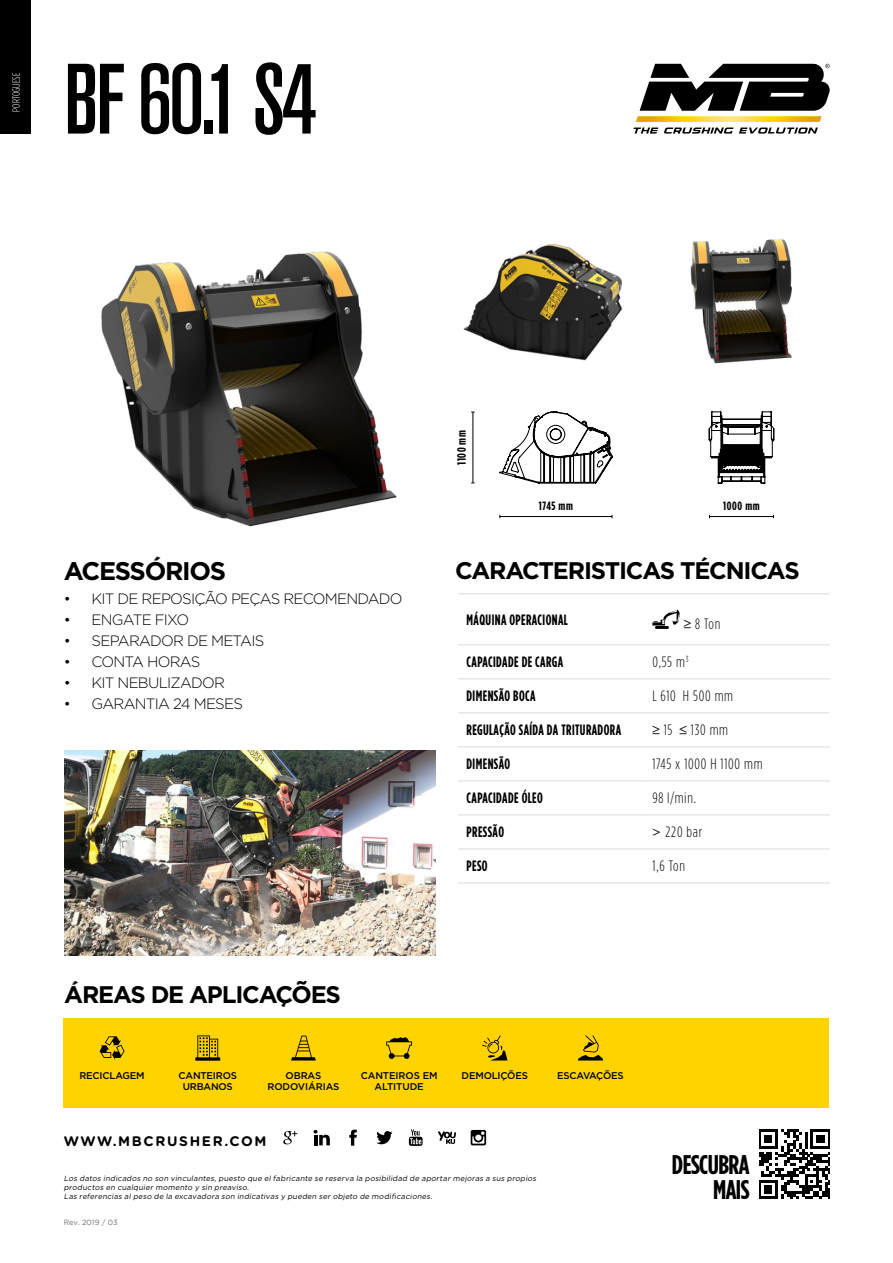
<style>
.page{position:relative;width:893px;height:1263px;background:#fff}
.page>*{position:absolute;margin:0;border:0;box-sizing:border-box;transform-origin:0 0}
.t1{font:500 condensed 98.85px "Akzidenz Grotesk BQ";color:#000}
.t2{font:700 27px/25.2px "Gotham Condensed";letter-spacing:-.02em;color:#000;text-align:right}
.t3{font:700 25.5px "Gotham";letter-spacing:-.05em;color:#000}
.t4{font:700 24px "Gotham";letter-spacing:-.05em;color:#000}
.t5{font:700 15px "Gotham Condensed";letter-spacing:.03em;color:#000;scale:.91 1}
.t6{font:300 15px "Gotham";letter-spacing:-.05em;color:#000}
.t7{font:300 15px "Gotham Condensed";letter-spacing:.05em;color:#000}
.t8{font:700 13.8px "Gotham Rounded";letter-spacing:.12em;color:#000}
.t9{font:700 12px "Gotham Condensed";letter-spacing:.05em;color:#000}
.t10{font:300 10.5px "Gotham Condensed";letter-spacing:.01em;color:#fff}
.t11{font:500 9.75px/10.5px "Gotham";letter-spacing:-.02em;color:#000;text-align:center}
.t12{font:italic 7.5px/9px "Gotham";color:#000}
.t13{font:7.5px "Gotham";color:#706f6f}
.s1{font-family:"Century Gothic";font-weight:400;font-size:13.5px}
</style>
<div class="page">
<div style="left:64px;top:1018px;width:765px;height:90px;background:#ffd300"></div>
<svg style="left:633px;top:128px;width:185px;height:6px"></svg>
<svg style="left:636px;top:64px;width:194px;height:58px"></svg>
<div style="left:0;top:0;width:31px;height:134px;background:#000"></div>
<img style="left:101px;top:251px;width:296px;height:276px">
<img style="left:690px;top:239px;width:103px;height:125px">
<img style="left:463px;top:244px;width:160px;height:117px">
<hr style="left:500px;top:516px;width:112px;height:1px;background:#000">
<hr style="left:472px;top:412px;width:1px;height:71px;background:#000">
<hr style="left:709px;top:516px;width:64px;height:1px;background:#000">
<svg style="left:499px;top:411px;width:114px;height:72px"></svg>
<svg style="left:709px;top:412px;width:65px;height:71px"></svg>
<img style="left:64px;top:751px;width:372px;height:204px">
<svg style="left:349px;top:1130px;width:8px;height:16px"></svg>
<svg style="left:438px;top:1131px;width:18px;height:13px"></svg>
<svg style="left:376px;top:1131px;width:16px;height:13px"></svg>
<svg style="left:283px;top:1131px;width:14px;height:13px"></svg>
<svg style="left:314px;top:1130px;width:16px;height:15px"></svg>
<svg style="left:409px;top:1129px;width:14px;height:17px"></svg>
<svg style="left:471px;top:1130px;width:15px;height:15px"></svg>
<hr style="left:458px;top:644px;width:186px;height:1px;background:#dadada">
<hr style="left:644px;top:644px;width:186px;height:1px;background:#dadada">
<hr style="left:458px;top:678px;width:186px;height:1px;background:#dadada">
<hr style="left:644px;top:678px;width:186px;height:1px;background:#dadada">
<hr style="left:458px;top:712px;width:186px;height:1px;background:#dadada">
<hr style="left:644px;top:712px;width:186px;height:1px;background:#dadada">
<hr style="left:458px;top:746px;width:186px;height:1px;background:#dadada">
<hr style="left:644px;top:746px;width:186px;height:1px;background:#dadada">
<hr style="left:458px;top:780px;width:186px;height:1px;background:#dadada">
<hr style="left:644px;top:780px;width:186px;height:1px;background:#dadada">
<hr style="left:458px;top:814px;width:186px;height:1px;background:#dadada">
<hr style="left:644px;top:814px;width:186px;height:1px;background:#dadada">
<hr style="left:458px;top:848px;width:186px;height:1px;background:#dadada">
<hr style="left:644px;top:848px;width:186px;height:1px;background:#dadada">
<hr style="left:458px;top:882px;width:186px;height:1px;background:#dadada">
<hr style="left:644px;top:882px;width:186px;height:1px;background:#dadada">
<hr style="left:458px;top:593px;width:186px;height:1px;background:#dadada">
<hr style="left:644px;top:593px;width:186px;height:1px;background:#dadada">
<svg style="left:652px;top:610px;width:28px;height:19px"></svg>
<svg style="left:100px;top:1036px;width:25px;height:24px"></svg>
<svg style="left:195px;top:1035px;width:25px;height:26px"></svg>
<svg style="left:291px;top:1035px;width:25px;height:25px"></svg>
<svg style="left:386px;top:1037px;width:26px;height:22px"></svg>
<svg style="left:482px;top:1035px;width:26px;height:25px"></svg>
<svg style="left:578px;top:1035px;width:25px;height:25px"></svg>
<svg style="left:759px;top:1129px;width:70px;height:70px"></svg>
<h3 class="t10" style="left:11px;top:112px;width:40px;rotate:-90deg">PORTOGUESE</h3>
<h1 class="t1" style="left:64px;top:43px;width:255px">BF 60.1 S4</h1>
<h3 class="t3" style="left:64px;top:554px;width:164px">ACESSÓRIOS</h3>
<h3 class="t6" style="left:64px;top:589px;width:340px">• KIT DE REPOSIÇÃO PEÇAS RECOMENDADO</h3>
<h3 class="t6" style="left:64px;top:610px;width:127px">• ENGATE FIXO</h3>
<h3 class="t6" style="left:64px;top:631px;width:202px">• SEPARADOR DE METAIS</h3>
<h3 class="t6" style="left:64px;top:652px;width:138px">• CONTA HORAS</h3>
<h3 class="t6" style="left:64px;top:673px;width:163px">• KIT NEBULIZADOR</h3>
<h3 class="t6" style="left:64px;top:694px;width:181px">• GARANTIA 24 MESES</h3>
<h3 class="t4" style="left:64px;top:978px;width:278px">ÁREAS DE APLICAÇÕES</h3>
<h3 class="t9" style="left:455px;top:465px;width:36px;rotate:-90deg">1100 mm</h3>
<h3 class="t9" style="left:539px;top:499px;width:36px">1745 mm</h3>
<h3 class="t9" style="left:723px;top:499px;width:38px">1000 mm</h3>
<h3 class="t4" style="left:455px;top:555px;width:346px">CARACTERISTICAS TÉCNICAS</h3>
<h3 class="t5" style="left:466px;top:611px;width:113px">MÁQUINA OPERACIONAL</h3>
<h3 class="t7" style="left:684px;top:616px;width:38px"><span class="s1">≥</span> 8 Ton</h3>
<h3 class="t5" style="left:466px;top:653px;width:108px">CAPACIDADE DE CARGA</h3>
<h3 class="t7" style="left:652px;top:654px;width:38px">0,55 m<sup>3</sup></h3>
<h3 class="t5" style="left:466px;top:687px;width:77px">DIMENSÃO BOCA</h3>
<h3 class="t7" style="left:652px;top:688px;width:82px">L 610 H 500 mm</h3>
<h3 class="t5" style="left:466px;top:721px;width:171px">REGULAÇÃO SAÍDA DA TRITURADORA</h3>
<h3 class="t7" style="left:652px;top:722px;width:77px"><span class="s1">≥</span> 15 <span class="s1">≤</span> 130 mm</h3>
<h3 class="t5" style="left:466px;top:755px;width:50px">DIMENSÃO</h3>
<h3 class="t7" style="left:652px;top:756px;width:112px">1745 x 1000 H 1100 mm</h3>
<h3 class="t5" style="left:466px;top:789px;width:85px">CAPACIDADE ÓLEO</h3>
<h3 class="t7" style="left:652px;top:790px;width:45px">98 l/min.</h3>
<h3 class="t5" style="left:466px;top:823px;width:43px">PRESSÃO</h3>
<h3 class="t7" style="left:652px;top:824px;width:52px"><span class="s1">&gt;</span> 220 bar</h3>
<h3 class="t5" style="left:466px;top:857px;width:25px">PESO</h3>
<h3 class="t7" style="left:652px;top:858px;width:34px">1,6 Ton</h3>
<h3 class="t11" style="left:79px;top:1070px;width:67px">RECICLAGEM</h3>
<h3 class="t11" style="left:179px;top:1070px;width:60px">CANTEIROS<br>URBANOS</h3>
<h3 class="t11" style="left:267px;top:1070px;width:73px">OBRAS<br>RODOVIÁRIAS</h3>
<h3 class="t11" style="left:361px;top:1070px;width:78px">CANTEIROS EM<br>ALTITUDE</h3>
<h3 class="t11" style="left:462px;top:1070px;width:68px">DEMOLIÇÕES</h3>
<h3 class="t11" style="left:557px;top:1070px;width:68px">ESCAVAÇÕES</h3>
<h3 class="t8" style="left:64px;top:1131px;width:204px">WWW.MBCRUSHER.COM</h3>
<p class="t12" style="left:64px;top:1174px;width:476px">Los datos indicados no son vinculantes, puesto que el fabricante se reserva la posibilidad de aportar mejoras a sus propios productos en cualquier momento y sin preaviso.<br>Las referencias al peso de la excavadora son indicativas y pueden ser objeto de modificaciones.</p>
<p class="t13" style="left:64px;top:1217px;width:56px">Rev. 2019 / 03</p>
<h2 class="t2" style="left:672px;top:1151px;width:79px">DESCUBRA<br>MAIS</h2>
</div>
